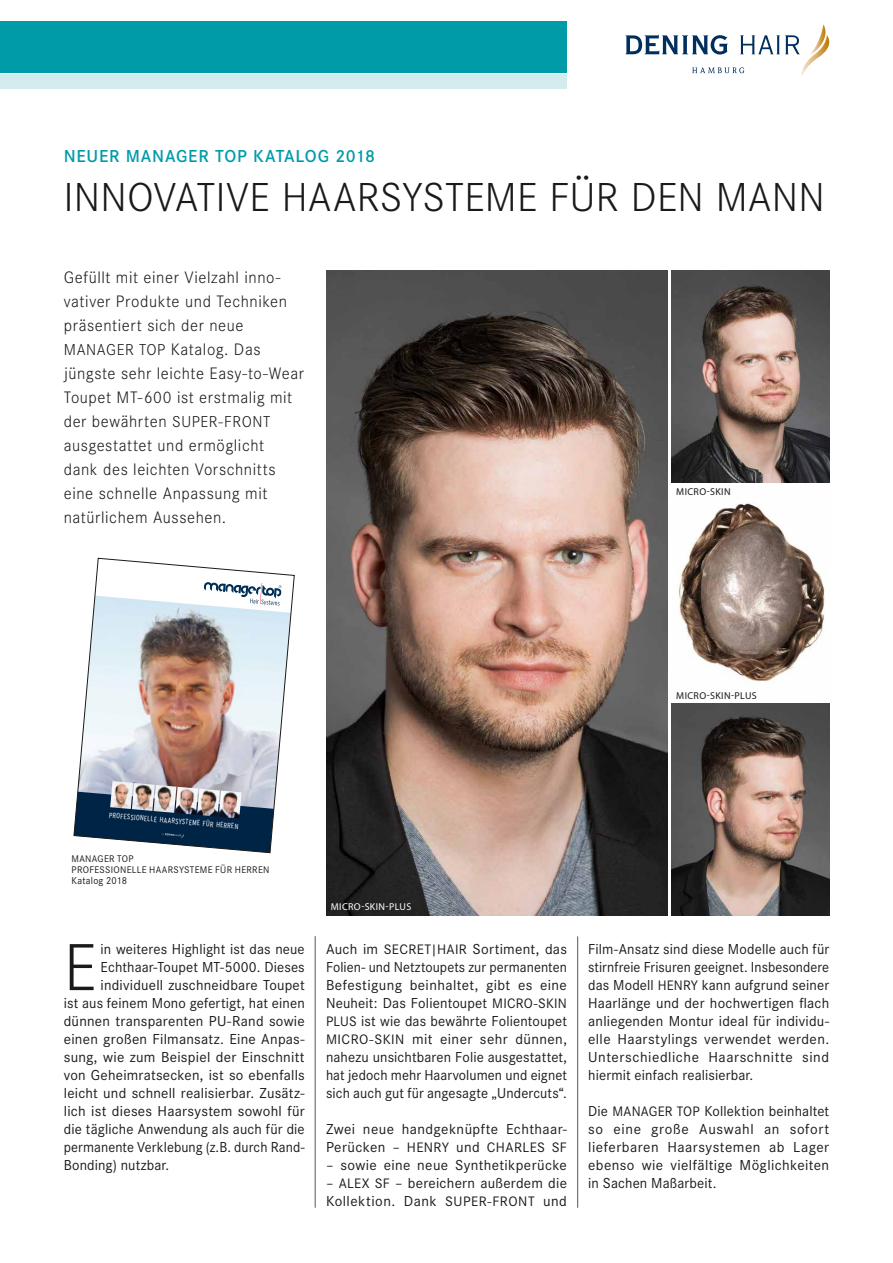
<style>
.page{position:relative;width:893px;height:1263px;background:#fff}
.page>*{position:absolute;margin:0;border:0;box-sizing:border-box;transform-origin:0 0}
.t1{font:300 69px "Corporate S";color:#1a1a18}
.t2{font:300 42px "Corporate S";letter-spacing:.01em;color:#1a1a18}
.t3{font:600 18px "Corporate S";letter-spacing:.045em;color:#009ba9}
.t4{font:300 17.25px/24px "Corporate S";letter-spacing:.035em;color:#1a1a18}
.t5{font:15px/18px "Corporate S";letter-spacing:.015em;color:#1a1a18;text-align:justify}
.t6{font:15px "Corporate S";letter-spacing:.015em;color:#1a1a18;scale:.96 1}
.t7{font:14.25px "Corporate S";letter-spacing:.025em;color:#1a1a18}
.t8{font:10.5px "Corporate S";letter-spacing:.025em;color:#1a1a18;scale:.95 1}
.t9{font:10.05px/11.2px "Corporate S";letter-spacing:.03em;color:#1a1a18}
.t10{font:10.05px "Myriad Pro";letter-spacing:.04em;color:#1a1a18}
.t11{font:10.05px "Myriad Pro";letter-spacing:.035em;color:#fff}
.t12{font:300 condensed 7.65px "Interstate";color:#fff}
.s1{font-size:16.35px}
.s2{font-size:14.25px}
.s3{font-size:15px}
</style>
<div class="page">
<img style="left:74px;top:558px;width:221px;height:295px">
<div style="left:0;top:21px;width:566px;height:51px;background:#009ba9"></div>
<div style="left:0;top:74px;width:566px;height:15px;background:#d5ecef"></div>
<svg style="left:626px;top:24px;width:203px;height:52px"></svg>
<img style="left:326px;top:270px;width:342px;height:646px">
<img style="left:672px;top:270px;width:157px;height:213px">
<img style="left:678px;top:502px;width:147px;height:181px">
<img style="left:672px;top:703px;width:157px;height:213px">
<hr style="left:577px;top:936px;width:1px;height:272px;background:#565656">
<hr style="left:315px;top:936px;width:1px;height:272px;background:#565656">
<p class="t3" style="left:64px;top:146px;width:313px">NEUER MANAGER TOP KATALOG 2018</p>
<h2 class="t2" style="left:64px;top:174px;width:763px">INNOVATIVE HAARSYSTEME FÜR DEN MANN</h2>
<p class="t4" style="left:64px;top:265px;width:242px">Gefüllt mit einer Vielzahl inno&shy;vativer Produkte und Techniken präsentiert sich der neue<br><span class="s1">MANAGER TOP</span> Katalog. Das jüngste sehr leichte Easy-to-Wear<br>Toupet MT-600 ist erstmalig mit der bewährten <span class="s1">SUPER-FRONT </span>ausgestattet und ermöglicht<br>dank des leichten Vorschnitts eine schnelle Anpassung mit natürlichem Aussehen.</p>
<p class="t10" style="left:676px;top:486px;width:56px">MICRO-SKIN</p>
<p class="t10" style="left:676px;top:690px;width:82px">MICRO-SKIN-PLUS</p>
<p class="t12" style="left:110px;top:811px;width:131px;rotate:5deg">PROFESSIONELLE HAARSYSTEME FÜR HERREN</p>
<p class="t9" style="left:72px;top:853px;width:199px">MANAGER TOP<br>PROFESSIONELLE HAARSYSTEME FÜR HERREN</p>
<p class="t8" style="left:72px;top:875px;width:60px">Katalog 2018</p>
<h1 class="t1" style="left:64px;top:928px;width:35px">E</h1>
<p class="t5" style="left:101px;top:940px;width:206px">in weiteres Highlight ist das neue</p>
<p class="t5" style="left:101px;top:958px;width:206px">Echthaar-Toupet MT-5000. Dieses</p>
<p class="t5" style="left:101px;top:976px;width:206px">individuell zuschneidbare Toupet</p>
<p class="t5" style="left:64px;top:994px;width:242px">ist aus feinem Mono gefertigt, hat einen</p>
<p class="t5" style="left:64px;top:1012px;width:242px">dünnen transparenten PU-Rand sowie</p>
<p class="t5" style="left:64px;top:1030px;width:242px">einen großen Filmansatz. Eine Anpas-</p>
<p class="t5" style="left:64px;top:1048px;width:242px">sung, wie zum Beispiel der Einschnitt</p>
<p class="t5" style="left:64px;top:1066px;width:242px">von Geheimratsecken, ist so ebenfalls</p>
<p class="t5" style="left:64px;top:1084px;width:242px">leicht und schnell realisierbar. Zusätz-</p>
<p class="t5" style="left:64px;top:1102px;width:242px">lich ist dieses Haarsystem sowohl für</p>
<p class="t5" style="left:64px;top:1120px;width:242px">die tägliche Anwendung als auch für die</p>
<p class="t6" style="left:64px;top:1139px;width:252px">permanente Verklebung (z.B. durch Rand-</p>
<p class="t5" style="left:64px;top:1156px;width:107px">Bonding) nutzbar.</p>
<p class="t11" style="left:331px;top:901px;width:82px">MICRO-SKIN-PLUS</p>
<p class="t5" style="left:326px;top:940px;width:242px">Auch im <span class="s2">SECRET|HAIR</span> Sortiment, das Folien- und Netztoupets zur permanenten Befestigung beinhaltet, gibt es eine Neuheit: Das Folientoupet <span class="s2">MICRO-SKIN PLUS</span> ist wie das bewährte Folientoupet <span class="s2">MICRO-SKIN</span> mit einer sehr dünnen, nahezu unsichtbaren Folie ausgestattet, hat jedoch mehr Haarvolumen und eignet sich auch gut für angesagte „Undercuts“.</p>
<p class="t5" style="left:326px;top:1120px;width:242px">Zwei neue handgeknüpfte Echthaar-</p>
<p class="t7" style="left:326px;top:1139px;width:242px"><span class="s3">Perücken –</span> HENRY <span class="s3">und</span> CHARLES SF</p>
<p class="t5" style="left:326px;top:1156px;width:242px">– sowie eine neue Synthetikperücke</p>
<p class="t5" style="left:326px;top:1174px;width:242px">– <span class="s2">ALEX SF</span> – bereichern außerdem die<br>Kollektion. Dank <span class="s2">SUPER-FRONT</span> und</p>
<p class="t5" style="left:588px;top:940px;width:242px">Film-Ansatz sind diese Modelle auch für stirnfreie Frisuren geeignet. Insbesondere das Modell <span class="s2">HENRY</span> kann aufgrund seiner Haarlänge und der hochwertigen flach anliegenden Montur ideal für individu&shy;elle Haarstylings verwendet werden.<br>Unterschiedliche Haarschnitte sind hiermit einfach realisierbar.</p>
<p class="t5" style="left:588px;top:1102px;width:242px">Die <span class="s2">MANAGER TOP</span> Kollektion beinhaltet so eine große Auswahl an sofort lieferbaren Haarsystemen ab Lager ebenso wie vielfältige Möglichkeiten in Sachen Maßarbeit.</p>
</div>
